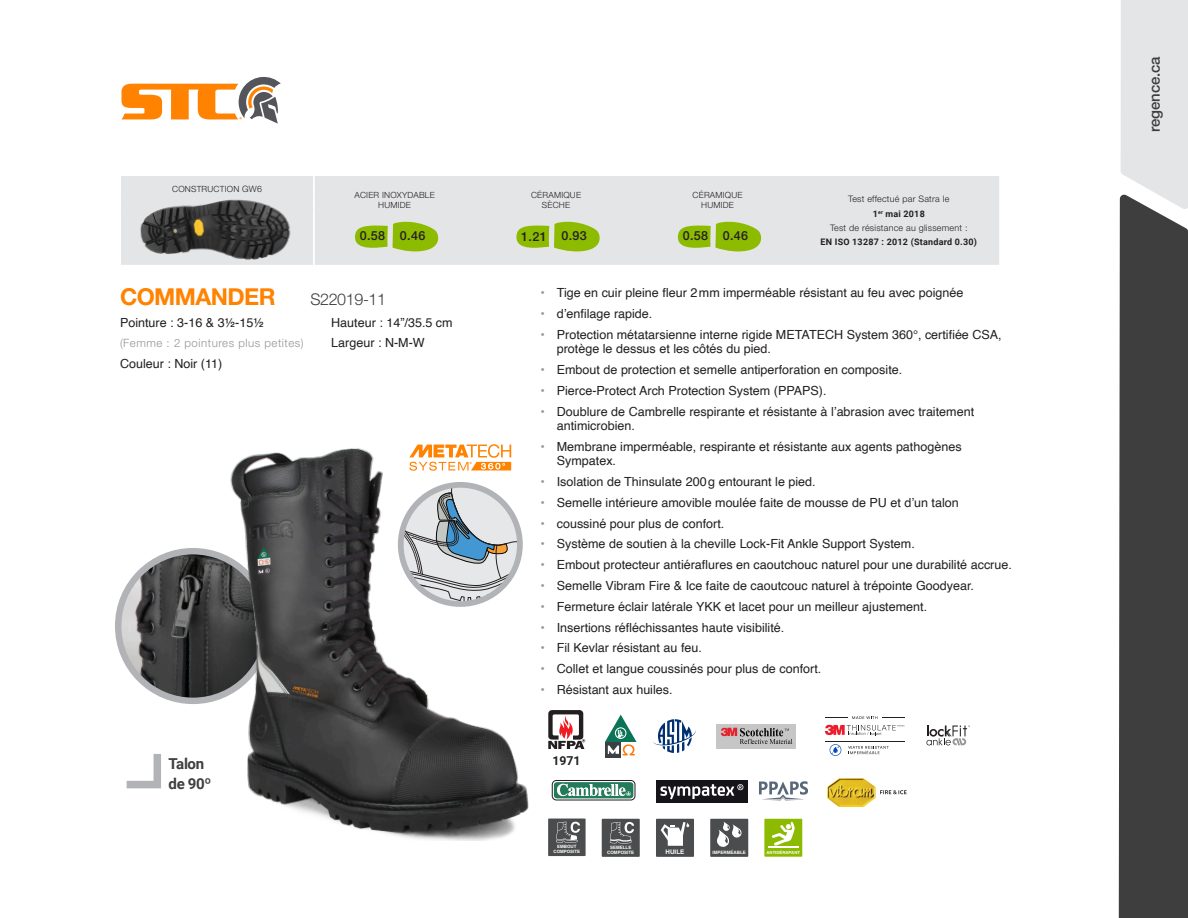
<style>
.page{position:relative;width:1188px;height:918px;background:#fff}
.page>*{position:absolute;margin:0;border:0;box-sizing:border-box;transform-origin:0 0}
.t1{font:700 23.25px "Helvetica Neue LT Std";letter-spacing:-.025em;color:#ff8200}
.t2{font:300 16.2px "Helvetica Neue LT Std";letter-spacing:-.025em;color:#3e3e3f}
.t3{font:700 15px/20.1px "Roboto";letter-spacing:-.025em;color:#3e3e3f}
.t4{font:500 15px "Helvetica Neue LT Std";letter-spacing:-.01em;color:#3e3e3f}
.t5{font:12.6px/14.4px "Helvetica";color:#231f20}
.t6{font:500 12.6px "Helvetica Neue LT Std";letter-spacing:.025em;color:#231f20}
.t7{font:700 12.3px "Roboto";color:#231f20}
.t8{font:300 11.4px "Helvetica Neue LT Std";letter-spacing:.045em;color:#939598}
.t9{font:300 9px/14.4px "Helvetica Neue LT Std";letter-spacing:.025em;color:#231f20;text-align:center}
.t10{font:300 8.55px/10.8px "Helvetica Neue LT Std";letter-spacing:.025em;color:#231f20;text-align:center}
.t11{font:700 6.3px "Helvetica";color:#fff}
.t12{font:700 4.5px/4.5px "Helvetica";color:#fff;text-align:center}
.t13{font:700 4.2px "Helvetica";color:#fff}
.s1{font-size:8.7px}
.s2{font-family:"Roboto";font-weight:700}
.s3{color:#939598}
</style>
<div class="page">
<img style="left:118px;top:551px;width:150px;height:150px;border-radius:75px">
<img style="left:167px;top:444px;width:362px;height:396px">
<div style="left:121px;top:176px;width:878px;height:89px;background:#e4e5e7"></div>
<svg style="left:313px;top:176px;width:2px;height:32px"></svg>
<hr style="left:313px;top:208px;width:2px;height:57px;background:#fff">
<img style="left:127px;top:198px;width:180px;height:67px">
<svg style="left:355px;top:220px;width:85px;height:33px;background:#acca53"></svg>
<svg style="left:516px;top:220px;width:86px;height:33px;background:#adca55"></svg>
<svg style="left:678px;top:220px;width:85px;height:33px;background:#acca53"></svg>
<svg style="left:126px;top:754px;width:35px;height:35px"></svg>
<svg style="left:548px;top:710px;width:37px;height:39px"></svg>
<svg style="left:622px;top:755px;width:13px;height:1px"></svg>
<div style="left:605px;top:742px;width:16px;height:16px;background:#3c4043"></div>
<svg style="left:605px;top:715px;width:32px;height:40px"></svg>
<svg style="left:654px;top:719px;width:42px;height:34px"></svg>
<div style="left:717px;top:724px;width:79px;height:24px;background:#c6c6c6"></div>
<svg style="left:721px;top:728px;width:71px;height:16px"></svg>
<svg style="left:848px;top:746px;width:41px;height:8px"></svg>
<svg style="left:830px;top:744px;width:11px;height:12px"></svg>
<hr style="left:825px;top:741px;width:80px;height:1px;background:#231f20">
<svg style="left:825px;top:716px;width:80px;height:3px"></svg>
<svg style="left:825px;top:725px;width:80px;height:10px"></svg>
<svg style="left:926px;top:725px;width:44px;height:20px"></svg>
<div style="left:552px;top:780px;width:83px;height:20px;border:1px solid #231f20;border-radius:4px"></div>
<div style="left:554px;top:782px;width:79px;height:16px;background:#227c59;border-radius:3px"></div>
<svg style="left:557px;top:784px;width:74px;height:12px"></svg>
<div style="left:656px;top:780px;width:92px;height:23px;background:#171419"></div>
<svg style="left:660px;top:784px;width:83px;height:15px"></svg>
<svg style="left:759px;top:781px;width:49px;height:20px"></svg>
<svg style="left:880px;top:790px;width:27px;height:4px"></svg>
<img style="left:828px;top:778px;width:48px;height:28px">
<div style="left:548px;top:819px;width:38px;height:37px;background:#4b4c4d"></div>
<svg style="left:556px;top:822px;width:24px;height:21px"></svg>
<div style="left:602px;top:819px;width:38px;height:38px;background:#4b4c4d"></div>
<svg style="left:610px;top:822px;width:24px;height:22px"></svg>
<div style="left:656px;top:819px;width:38px;height:38px;background:#4b4c4d"></div>
<svg style="left:661px;top:822px;width:28px;height:24px"></svg>
<div style="left:710px;top:819px;width:38px;height:38px;background:#4b4c4d"></div>
<svg style="left:717px;top:822px;width:25px;height:25px"></svg>
<div style="left:764px;top:819px;width:38px;height:38px;background:#8bba00"></div>
<hr style="left:768px;top:847px;width:31px;height:1px;background:#fff">
<svg style="left:771px;top:822px;width:24px;height:24px"></svg>
<svg style="left:409px;top:444px;width:102px;height:27px"></svg>
<svg style="left:401px;top:485px;width:119px;height:117px"></svg>
<div style="left:398px;top:482px;width:125px;height:125px;border:6px solid #b2b3b7;border-radius:50%"></div>
<div style="left:1119px;top:196px;width:69px;height:722px;background:#3e3e3f"></div>
<svg style="left:1121px;top:0;width:67px;height:209px;background:#e2e3e5"></svg>
<svg style="left:122px;top:77px;width:159px;height:47px"></svg>
<p class="t10" style="left:172px;top:184px;width:91px">CONSTRUCTION <span class="s1">GW6</span></p>
<p class="t10" style="left:354px;top:189px;width:82px">ACIER INOXYDABLE<br>HUMIDE</p>
<p class="t10" style="left:531px;top:189px;width:52px">CÉRAMIQUE<br>SÈCHE</p>
<p class="t10" style="left:693px;top:189px;width:52px">CÉRAMIQUE<br>HUMIDE</p>
<p class="t9" style="left:821px;top:192px;width:158px">Test effectué par Satra le<br><span class="s2">1</span><sup>er</sup> <span class="s2">mai 2018<br></span>Test de résistance au glissement :<br><span class="s2">EN ISO 13287 : 2012 (Standard 0.30)</span></p>
<p class="t6" style="left:360px;top:228px;width:67px">0.58 0.46</p>
<p class="t6" style="left:521px;top:229px;width:67px">1.21 0.93</p>
<p class="t6" style="left:683px;top:228px;width:67px">0.58 0.46</p>
<p class="t1" style="left:120px;top:282px;width:157px">COMMANDER</p>
<p class="t2" style="left:310px;top:289px;width:77px">S22019-11</p>
<p class="t5" style="left:120px;top:316px;width:145px">Pointure : 3-16 &amp; 3½-15½</p>
<p class="t5" style="left:331px;top:316px;width:123px">Hauteur : 14”/35.5 cm</p>
<p class="t8" style="left:120px;top:336px;width:185px">(Femme : 2 pointures plus petites)</p>
<p class="t5" style="left:331px;top:336px;width:95px">Largeur : N-M-W</p>
<p class="t5" style="left:120px;top:357px;width:104px">Couleur : Noir (11)</p>
<p class="t5" style="left:541px;top:286px;width:424px"><span class="s3">•</span> Tige en cuir pleine fleur 2 mm imperméable résistant au feu avec poignée</p>
<p class="t5" style="left:541px;top:307px;width:113px"><span class="s3">•</span> d’enfilage rapide.</p>
<p class="t5" style="left:557px;top:328px;width:446px;text-indent:-16px"><span class="s3">•</span> Protection métatarsienne interne rigide METATECH System 360°, certifiée CSA, protège le dessus et les côtés du pied.</p>
<p class="t5" style="left:541px;top:363px;width:363px"><span class="s3">•</span> Embout de protection et semelle antiperforation en composite.</p>
<p class="t5" style="left:541px;top:384px;width:288px"><span class="s3">•</span> Pierce-Protect Arch Protection System (PPAPS).</p>
<p class="t5" style="left:557px;top:404px;width:419px;text-indent:-16px"><span class="s3">•</span> Doublure de Cambrelle respirante et résistante à l’abrasion avec traitement antimicrobien.</p>
<p class="t5" style="left:557px;top:440px;width:406px;text-indent:-16px"><span class="s3">•</span> Membrane imperméable, respirante et résistante aux agents pathogènes<br>Sympatex.</p>
<p class="t5" style="left:541px;top:475px;width:277px"><span class="s3">•</span> Isolation de Thinsulate 200 g entourant le pied.</p>
<p class="t5" style="left:541px;top:496px;width:420px"><span class="s3">•</span> Semelle intérieure amovible moulée faite de mousse de PU et d’un talon</p>
<p class="t5" style="left:541px;top:516px;width:185px"><span class="s3">•</span> coussiné pour plus de confort.</p>
<p class="t5" style="left:541px;top:537px;width:376px"><span class="s3">•</span> Système de soutien à la cheville Lock-Fit Ankle Support System.</p>
<p class="t5" style="left:541px;top:558px;width:473px"><span class="s3">•</span> Embout protecteur antiéraflures en caoutchouc naturel pour une durabilité accrue.</p>
<p class="t5" style="left:541px;top:579px;width:435px"><span class="s3">•</span> Semelle Vibram Fire &amp; Ice faite de caoutcouc naturel à trépointe Goodyear.</p>
<p class="t5" style="left:541px;top:600px;width:388px"><span class="s3">•</span> Fermeture éclair latérale YKK et lacet pour un meilleur ajustement.</p>
<p class="t5" style="left:541px;top:620px;width:245px"><span class="s3">•</span> Insertions réfléchissantes haute visibilité.</p>
<p class="t5" style="left:541px;top:641px;width:163px"><span class="s3">•</span> Fil Kevlar résistant au feu.</p>
<p class="t5" style="left:541px;top:662px;width:282px"><span class="s3">•</span> Collet et langue coussinés pour plus de confort.</p>
<p class="t5" style="left:541px;top:683px;width:134px"><span class="s3">•</span> Résistant aux huiles.</p>
<p class="t3" style="left:169px;top:753px;width:44px">Talon de 90º</p>
<p class="t7" style="left:552px;top:752px;width:30px">1971</p>
<p class="t12" style="left:554px;top:845px;width:28px">EMBOUT<br>COMPOSITE</p>
<p class="t12" style="left:607px;top:846px;width:29px">SEMELLE<br>COMPOSITE</p>
<p class="t11" style="left:666px;top:848px;width:20px">HUILE</p>
<p class="t12" style="left:713px;top:850px;width:35px">IMPERMÉABLE</p>
<p class="t13" style="left:767px;top:849px;width:35px">ANTIDÉRAPANT</p>
<p class="t4" style="left:1145px;top:132px;width:77px;rotate:-90deg">regence.ca</p>
</div>
